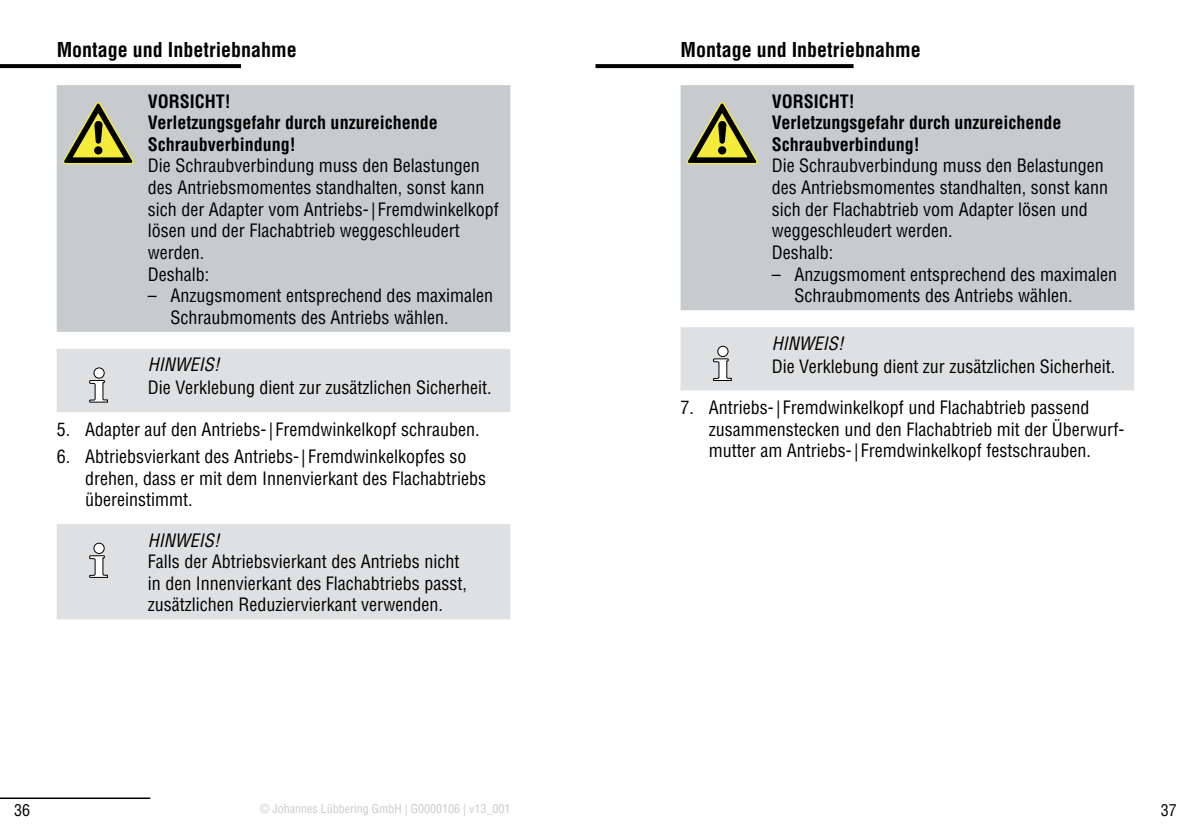
<style>
.page{position:relative;width:1191px;height:840px;background:#fff}
.page>*{position:absolute;margin:0;border:0;box-sizing:border-box;transform-origin:0 0}
.t1{font:700 condensed 20px "Helvetica";color:#000}
.t2{font:condensed 18px/21.6px "Helvetica";color:#000}
.t3{font:700 condensed 18px/21.6px "Helvetica";color:#000}
.t4{font:italic condensed 18px "Helvetica";color:#000}
.t5{font:condensed 16px "Helvetica";color:#000}
.t6{font:condensed 12px "Helvetica";color:#c7cbce}
</style>
<div class="page">
<svg style="left:0;top:64px;width:241px;height:4px"></svg>
<svg style="left:595px;top:64px;width:258px;height:4px"></svg>
<hr style="left:0;top:797px;width:150px;height:1px;background:#000">
<div style="left:57px;top:85px;width:453px;height:246px;background:#c7cbce"></div>
<svg style="left:63px;top:102px;width:71px;height:62px;background:#9d9c6d"></svg>
<div style="left:57px;top:349px;width:453px;height:63px;background:#dee0e2"></div>
<div style="left:57px;top:524px;width:453px;height:95px;background:#dee0e2"></div>
<div style="left:94px;top:543px;width:10px;height:10px;background:#fff;border-radius:50%"></div>
<div style="left:93px;top:542px;width:12px;height:11px;border:1px solid #000;border-radius:50%"></div>
<svg style="left:88px;top:554px;width:20px;height:24px"></svg>
<div style="left:680px;top:85px;width:454px;height:225px;background:#c7cbce"></div>
<svg style="left:686px;top:102px;width:71px;height:62px;background:#9d9c6d"></svg>
<div style="left:680px;top:327px;width:454px;height:63px;background:#dee0e2"></div>
<p class="t1" style="left:57px;top:42px;width:242px">Montage und Inbetriebnahme</p>
<p class="t3" style="left:148px;top:92px;width:291px">VORSICHT!<br>Verletzungsgefahr durch unzureichende<br>Schraubverbindung!</p>
<p class="t2" style="left:148px;top:156px;width:352px">Die Schraubverbindung muss den Belastungen des Antriebsmomentes standhalten, sonst kann sich der Adapter vom Antriebs- | Fremdwinkelkopf lösen und der Flachabtrieb weggeschleudert werden.<br>Deshalb:</p>
<p class="t2" style="left:171px;top:286px;width:324px;text-indent:-23px">– Anzugsmoment entsprechend des maximalen<br>Schraubmoments des Antriebs wählen.</p>
<p class="t4" style="left:148px;top:357px;width:74px">HINWEIS!</p>
<p class="t2" style="left:148px;top:378px;width:345px">Die Verklebung dient zur zusätzlichen Sicherheit.</p>
<p class="t2" style="left:57px;top:419px;width:424px">5. Adapter auf den Antriebs- | Fremdwinkelkopf schrauben.</p>
<p class="t2" style="left:85px;top:447px;width:402px;text-indent:-28px">6. Abtriebsvierkant des Antriebs- | Fremdwinkelkopfes so drehen, dass er mit dem Innenvierkant des Flachabtriebs übereinstimmt.</p>
<p class="t4" style="left:148px;top:532px;width:73px">HINWEIS!</p>
<p class="t2" style="left:148px;top:552px;width:320px">Falls der Abtriebsvierkant des Antriebs nicht in den Innenvierkant des Flachabtriebs passt, zusätzlichen Reduziervierkant verwenden.</p>
<p class="t1" style="left:680px;top:42px;width:242px">Montage und Inbetriebnahme</p>
<p class="t3" style="left:771px;top:92px;width:291px">VORSICHT!<br>Verletzungsgefahr durch unzureichende<br>Schraubverbindung!</p>
<p class="t2" style="left:771px;top:156px;width:338px">Die Schraubverbindung muss den Belastungen des Antriebsmomentes standhalten, sonst kann sich der Flachabtrieb vom Adapter lösen und weggeschleudert werden.<br>Deshalb:</p>
<p class="t2" style="left:794px;top:264px;width:324px;text-indent:-23px">– Anzugsmoment entsprechend des maximalen<br>Schraubmoments des Antriebs wählen.</p>
<p class="t4" style="left:771px;top:336px;width:73px">HINWEIS!</p>
<p class="t2" style="left:771px;top:356px;width:345px">Die Verklebung dient zur zusätzlichen Sicherheit.</p>
<p class="t2" style="left:709px;top:398px;width:417px;text-indent:-28px">7. Antriebs- | Fremdwinkelkopf und Flachabtrieb passend zusammenstecken und den Flachabtrieb mit der Überwurf&shy;mutter am Antriebs- | Fremdwinkelkopf festschrauben.</p>
<p class="t5" style="left:14px;top:803px;width:17px">36</p>
<p class="t6" style="left:260px;top:803px;width:252px">© Johannes Lübbering GmbH | G0000106 | v13_001</p>
<p class="t5" style="left:1160px;top:803px;width:17px">37</p>
</div>
